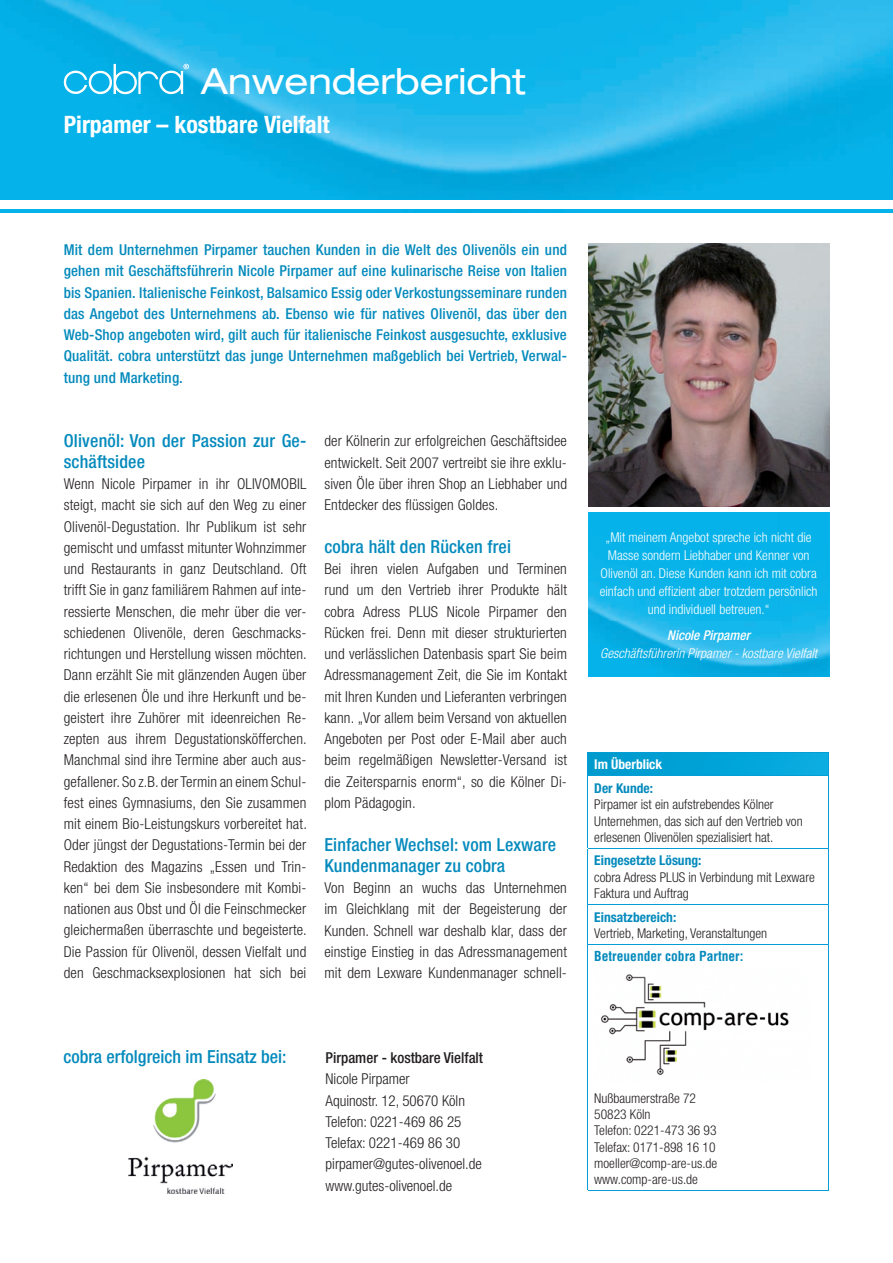
<style>
.page{position:relative;width:893px;height:1263px;background:#fff}
.page>*{position:absolute;margin:0;border:0;box-sizing:border-box;transform-origin:0 0}
.t1{font:expanded 36px "Helvetica Neue LT";color:#fff}
.t2{font:700 condensed 24px "Helvetica Neue LT";color:#fff}
.t3{font:500 condensed 18px/21.3px "Helvetica Neue LT";letter-spacing:.01em;color:#048abc}
.t4{font:300 condensed 15px/21.3px "Helvetica Neue LT";letter-spacing:.01em;color:#231f20;text-align:justify}
.t5{font:500 condensed 15px/21.3px "Helvetica Neue LT";letter-spacing:.01em;color:#048abc;text-align:justify}
.t6{font:500 condensed 15px "Helvetica Neue LT";color:#231f20}
.t7{font:300 condensed 13.5px/16.2px "Helvetica Neue LT";color:#231f20}
.t8{font:300 condensed 13.5px/18px "Helvetica Neue LT";color:#fff;text-align:center}
.t9{font:700 condensed 13.5px "Helvetica Neue LT";color:#048abc}
.t10{font:italic 300 condensed 13.5px "Helvetica Neue LT";color:#fff}
.t11{font:700 condensed 13.5px "Helvetica LT";color:#048abc}
.t12{font:italic 500 condensed 13.5px "Helvetica Neue LT";color:#fff}
.t13{font:700 condensed 13.5px "Helvetica Neue LT";color:#fff}
</style>
<div class="page">
<img style="left:0;top:0;width:893px;height:213px">
<div style="left:0;top:200px;width:893px;height:8px;background:#fff"></div>
<svg style="left:63px;top:64px;width:126px;height:31px"></svg>
<div style="left:588px;top:752px;width:240px;height:24px;background:#00a3d7"></div>
<hr style="left:587px;top:752px;width:241px;height:1px;background:#059dd6">
<svg style="left:587px;top:753px;width:1px;height:22px"></svg>
<svg style="left:828px;top:753px;width:1px;height:22px"></svg>
<hr style="left:587px;top:775px;width:241px;height:1px;background:#059dd6">
<hr style="left:587px;top:776px;width:1px;height:72px;background:#059dd6">
<hr style="left:828px;top:776px;width:1px;height:72px;background:#059dd6">
<hr style="left:587px;top:848px;width:241px;height:1px;background:#059dd6">
<hr style="left:587px;top:849px;width:1px;height:55px;background:#059dd6">
<hr style="left:828px;top:849px;width:1px;height:55px;background:#059dd6">
<hr style="left:587px;top:904px;width:241px;height:1px;background:#059dd6">
<hr style="left:587px;top:905px;width:1px;height:39px;background:#059dd6">
<hr style="left:828px;top:905px;width:1px;height:39px;background:#059dd6">
<hr style="left:587px;top:944px;width:241px;height:1px;background:#059dd6">
<hr style="left:587px;top:944px;width:1px;height:246px;background:#059dd6">
<hr style="left:828px;top:944px;width:1px;height:246px;background:#059dd6">
<hr style="left:587px;top:1190px;width:241px;height:1px;background:#059dd6">
<img style="left:588px;top:512px;width:241px;height:165px">
<img style="left:588px;top:243px;width:241px;height:264px">
<img style="left:601px;top:974px;width:188px;height:101px">
<img style="left:128px;top:1079px;width:104px;height:115px">
<h1 class="t1" style="left:201px;top:60px;width:326px">Anwenderbericht</h1>
<h2 class="t2" style="left:64px;top:110px;width:267px">Pirpamer – kostbare Vielfalt</h2>
<p class="t5" style="left:64px;top:239px;width:505px">Mit dem Unternehmen Pirpamer tauchen Kunden in die Welt des Olivenöls ein und gehen mit Geschäftsführerin Nicole Pirpamer auf eine kulinarische Reise von Italien bis Spanien. Italienische Feinkost, Balsamico Essig oder Verkostungsseminare runden das Angebot des Unternehmens ab. Ebenso wie für natives Olivenöl, das über den Web-Shop angeboten wird, gilt auch für italienische Feinkost ausgesuchte, exklusive Qualität. cobra unterstützt das junge Unternehmen maßgeblich bei Vertrieb, Verwal&shy;tung und Marketing.</p>
<p class="t3" style="left:64px;top:429px;width:244px">Olivenöl: Von der Passion zur Ge&shy;schäftsidee</p>
<p class="t4" style="left:64px;top:473px;width:245px">Wenn Nicole Pirpamer in ihr OLIVOMOBIL steigt, macht sie sich auf den Weg zu einer Olivenöl-Degustation. Ihr Publikum ist sehr gemischt und umfasst mitunter Wohnzimmer und Restaurants in ganz Deutschland. Oft trifft Sie in ganz familiärem Rahmen auf inte&shy;ressierte Menschen, die mehr über die ver&shy;schiedenen Olivenöle, deren Geschmacks&shy;richtungen und Herstellung wissen möchten.<br>Dann erzählt Sie mit glänzenden Augen über die erlesenen Öle und ihre Herkunft und be&shy;geistert ihre Zuhörer mit ideenreichen Re&shy;zepten aus ihrem Degustationsköfferchen.<br>Manchmal sind ihre Termine aber auch aus&shy;gefallener. So z.B. der Termin an einem Schul&shy;fest eines Gymnasiums, den Sie zusammen mit einem Bio-Leistungskurs vorbereitet hat.<br>Oder jüngst der Degustations-Termin bei der Redaktion des Magazins „Essen und Trin&shy;ken“ bei dem Sie insbesondere mit Kombi&shy;nationen aus Obst und Öl die Feinschmecker gleichermaßen überraschte und begeisterte.<br>Die Passion für Olivenöl, dessen Vielfalt und den Geschmacksexplosionen hat sich bei</p>
<p class="t4" style="left:324px;top:430px;width:244px">der Kölnerin zur erfolgreichen Geschäftsidee entwickelt. Seit 2007 vertreibt sie ihre exklu&shy;siven Öle über ihren Shop an Liebhaber und Entdecker des flüssigen Goldes.</p>
<p class="t3" style="left:324px;top:535px;width:188px">cobra hält den Rücken frei</p>
<p class="t4" style="left:324px;top:558px;width:244px">Bei ihren vielen Aufgaben und Terminen rund um den Vertrieb ihrer Produkte hält cobra Adress PLUS Nicole Pirpamer den Rücken frei. Denn mit dieser strukturierten und verlässlichen Datenbasis spart Sie beim Adressmanagement Zeit, die Sie im Kontakt mit Ihren Kunden und Lieferanten verbringen kann. „Vor allem beim Versand von aktuellen Angeboten per Post oder E-Mail aber auch beim regelmäßigen Newsletter-Versand ist die Zeitersparnis enorm“, so die Kölner Di&shy;plom Pädagogin.</p>
<p class="t3" style="left:324px;top:833px;width:233px">Einfacher Wechsel: vom Lexware<br>Kundenmanager zu cobra</p>
<p class="t4" style="left:324px;top:877px;width:244px">Von Beginn an wuchs das Unternehmen im Gleichklang mit der Begeisterung der Kunden. Schnell war deshalb klar, dass der einstige Einstieg in das Adressmanagement mit dem Lexware Kundenmanager schnell-</p>
<p class="t8" style="left:600px;top:528px;width:219px">„Mit meinem Angebot spreche ich nicht die Masse sondern Liebhaber und Kenner von Olivenöl an. Diese Kunden kann ich mit cobra einfach und effizient aber trotzdem persönlich und individuell betreuen.“</p>
<p class="t12" style="left:667px;top:627px;width:84px">Nicole Pirpamer</p>
<p class="t10" style="left:600px;top:645px;width:219px">Geschäftsführerin Pirpamer - kostbare Vielfalt</p>
<p class="t13" style="left:594px;top:756px;width:69px">Im Überblick</p>
<p class="t9" style="left:594px;top:780px;width:60px">Der Kunde:</p>
<p class="t7" style="left:594px;top:796px;width:210px">Pirpamer ist ein aufstrebendes Kölner<br>Unternehmen, das sich auf den Vertrieb von erlesenen Olivenölen spezialisiert hat.</p>
<p class="t9" style="left:594px;top:852px;width:109px">Eingesetzte Lösung:</p>
<p class="t7" style="left:594px;top:869px;width:222px">cobra Adress PLUS in Verbindung mit Lexware<br>Faktura und Auftrag</p>
<p class="t9" style="left:594px;top:908px;width:83px">Einsatzbereich:</p>
<p class="t7" style="left:594px;top:925px;width:174px">Vertrieb, Marketing, Veranstaltungen</p>
<p class="t11" style="left:594px;top:948px;width:151px">Betreuender cobra Partner:</p>
<p class="t3" style="left:63px;top:1046px;width:224px">cobra erfolgreich im Einsatz bei:</p>
<p class="t6" style="left:326px;top:1049px;width:159px">Pirpamer - kostbare Vielfalt</p>
<p class="t4" style="left:326px;top:1068px;width:158px;text-align:left">Nicole Pirpamer<br>Aquinostr. 12, 50670 Köln<br>Telefon: 0221-469 86 25<br>Telefax: 0221-469 86 30 pirpamer@gutes-olivenoel.de www.gutes-olivenoel.de</p>
<p class="t7" style="left:594px;top:1090px;width:125px">Nußbaumerstraße 72<br>50823 Köln<br>Telefon: 0221-473 36 93<br>Telefax: 0171-898 16 10 moeller@comp-are-us.de www.comp-are-us.de</p>
</div>
